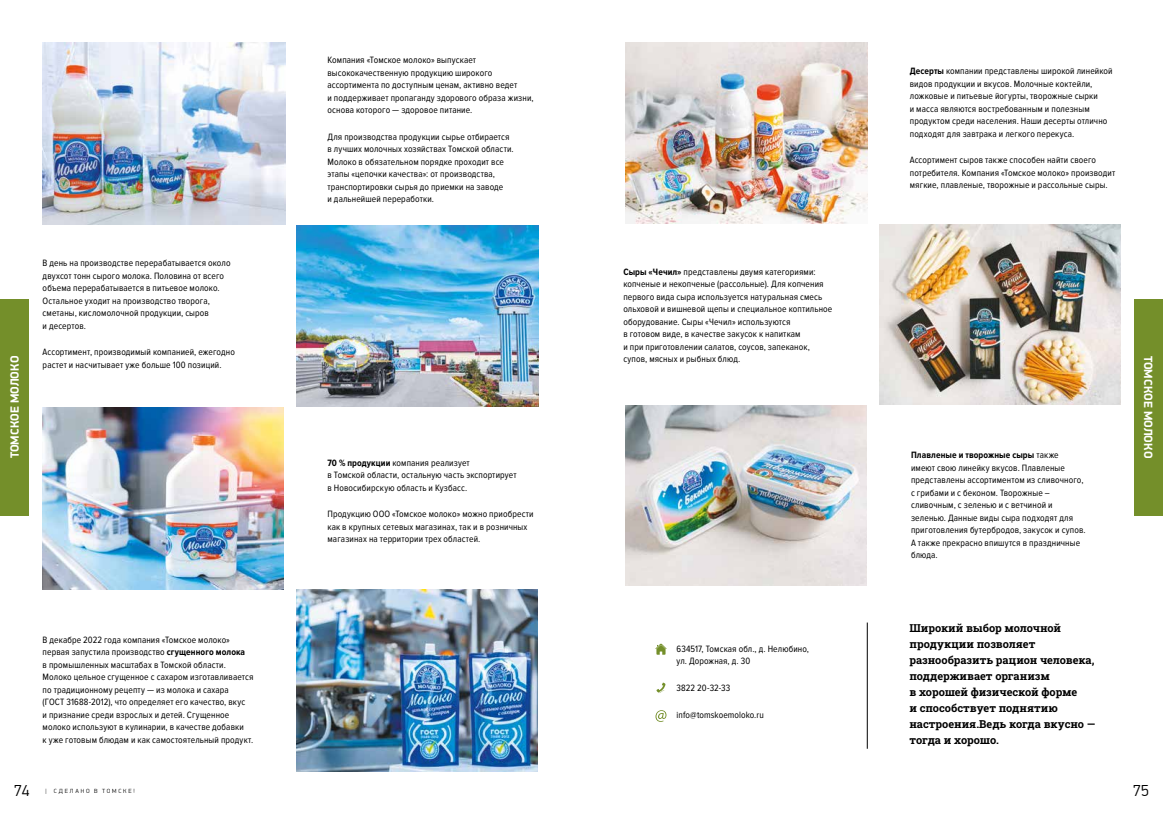
<style>
.page{position:relative;width:1163px;height:814px;background:#fff}
.page>*{position:absolute;margin:0;border:0;box-sizing:border-box;transform-origin:0 0}
.t1{font:300 16px "PF Din Display Pro";color:#000}
.t2{font:700 12px "PF Din Display Pro";color:#fff}
.t3{font:11px/16px "Roboto Slab";letter-spacing:-.005em;color:#000}
.t4{font:9.5px/12.5px "Proxima Nova Cond";letter-spacing:.01em;color:#000}
.t5{font:300 6px "PF Din Display Pro";letter-spacing:.295em;color:#000}
.s1{font-weight:700}
</style>
<div class="page">
<div style="left:0;top:298px;width:28px;height:217px;background:#748f2a"></div>
<div style="left:1134px;top:298px;width:28px;height:217px;background:#748f2a"></div>
<img style="left:296px;top:225px;width:242px;height:181px">
<img style="left:42px;top:43px;width:243px;height:181px">
<img style="left:296px;top:589px;width:241px;height:182px">
<img style="left:42px;top:407px;width:242px;height:182px">
<img style="left:879px;top:224px;width:241px;height:180px">
<img style="left:625px;top:43px;width:242px;height:180px">
<img style="left:625px;top:405px;width:241px;height:180px">
<svg style="left:655px;top:643px;width:11px;height:11px"></svg>
<svg style="left:656px;top:682px;width:9px;height:11px"></svg>
<svg style="left:655px;top:710px;width:11px;height:11px"></svg>
<hr style="left:866px;top:622px;width:1px;height:126px;background:#000">
<p class="t4" style="left:327px;top:54px;width:207px">Компания «Томское молоко» выпускает высококачественную продукцию широкого ассортимента по доступным ценам, активно ведет<br>и поддерживает пропаганду здорового образа жизни, основа которого — здоровое питание.</p>
<p class="t4" style="left:327px;top:131px;width:188px">Для производства продукции сырье отбирается в лучших молочных хозяйствах Томской области.<br>Молоко в обязательном порядке проходит все этапы «цепочки качества»: от производства, транспортировки сырья до приемки на заводе<br>и дальнейшей переработки.</p>
<p class="t4" style="left:909px;top:65px;width:204px"><span class="s1">Десерты</span> компании представлены широкой линейкой видов продукции и вкусов. Молочные коктейли, ложковые и питьевые йогурты, творожные сырки<br>и масса являются востребованным и полезным продуктом среди населения. Наши десерты отлично подходят для завтрака и легкого перекуса.</p>
<p class="t4" style="left:909px;top:154px;width:207px">Ассортимент сыров также способен найти своего потребителя. Компания «Томское молоко» производит мягкие, плавленые, творожные и рассольные сыры.</p>
<p class="t4" style="left:43px;top:257px;width:189px">В день на производстве перерабатывается около двухсот тонн сырого молока. Половина от всего объема перерабатывается в питьевое молоко.<br>Остальное уходит на производство творога, сметаны, кисломолочной продукции, сыров<br>и десертов.</p>
<p class="t4" style="left:43px;top:346px;width:194px">Ассортимент, производимый компанией, ежегодно растет и насчитывает уже больше 100 позиций.</p>
<p class="t4" style="left:623px;top:265px;width:210px"><span class="s1">Сыры «Чечил»</span> представлены двумя категориями: копченые и некопченые (рассольные). Для копчения первого вида сыра используется натуральная смесь ольховой и вишневой щепы и специальное коптильное оборудование. Сыры «Чечил» используются<br>в готовом виде, в качестве закусок к напиткам<br>и при приготовлении салатов, соусов, запеканок, супов, мясных и рыбных блюд.</p>
<p class="t2" style="left:7px;top:458px;width:104px;rotate:-90deg">ТОМСКОЕ МОЛОКО</p>
<p class="t2" style="left:1155px;top:356px;width:104px;rotate:90deg">ТОМСКОЕ МОЛОКО</p>
<p class="t4" style="left:910px;top:449px;width:176px"><span class="s1">Плавленые и творожные сыры</span> также<br>имеют свою линейку вкусов. Плавленые представлены ассортиментом из сливочного, с грибами и с беконом. Творожные – сливочным, с зеленью и с ветчиной и зеленью. Данные виды сыра подходят для приготовления бутербродов, закусок и супов.<br>А также прекрасно впишутся в праздничные блюда.</p>
<p class="t4" style="left:327px;top:456px;width:190px"><span class="s1">70 % продукции</span> компания реализует<br>в Томской области, остальную часть экспортирует в Новосибирскую область и Кузбасс.</p>
<p class="t4" style="left:327px;top:508px;width:207px">Продукцию ООО «Томское молоко» можно приобрести как в крупных сетевых магазинах, так и в розничных магазинах на территории трех областей.</p>
<p class="t4" style="left:43px;top:633px;width:212px">В декабре 2022 года компания «Томское молоко» первая запустила производство <span class="s1">сгущенного молока<br></span>в промышленных масштабах в Томской области.<br>Молоко цельное сгущенное с сахаром изготавливается по традиционному рецепту — из молока и сахара<br>(ГОСТ 31688-2012), что определяет его качество, вкус<br>и признание среди взрослых и детей. Сгущенное молоко используют в кулинарии, в качестве добавки<br>к уже готовым блюдам и как самостоятельный продукт.</p>
<p class="t4" style="left:676px;top:642px;width:134px">634517, Томская обл., д. Нелюбино, ул. Дорожная, д. 30</p>
<p class="t4" style="left:676px;top:681px;width:55px">3822 20-32-33</p>
<p class="t4" style="left:676px;top:708px;width:89px">info@tomskoemoloko.ru</p>
<p class="t3" style="left:909px;top:620px;width:187px">Широкий выбор молочной продукции позволяет разнообразить рацион человека, поддерживает организм<br>в хорошей физической форме<br>и способствует поднятию настроения.Ведь когда вкусно — тогда и хорошо.</p>
<h1 class="t1" style="left:14px;top:781px;width:17px">74</h1>
<p class="t5" style="left:45px;top:787px;width:91px">| СДЕЛАНО В ТОМСКЕ!</p>
<h1 class="t1" style="left:1132px;top:781px;width:17px">75</h1>
</div>
